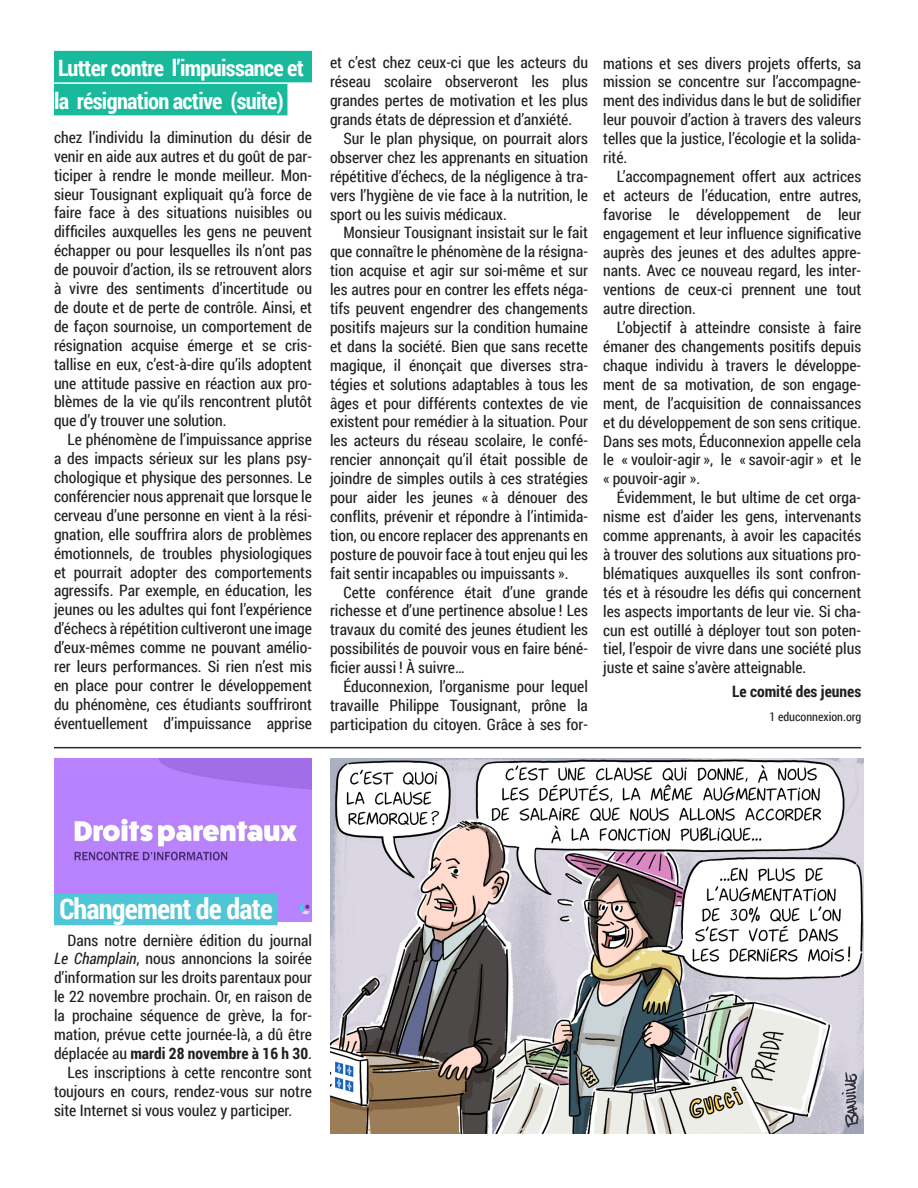
<style>
.page{position:relative;width:918px;height:1188px;background:#fff}
.page>*{position:absolute;margin:0;border:0;box-sizing:border-box;transform-origin:0 0}
._2022-04_Paragraphe_normal{font:700 28.5px "Roboto Condensed";letter-spacing:-.03em;color:#fff}
._2022-04_Paragraphe_normal-2{font:700 22.5px/33px "Roboto Condensed";letter-spacing:-.03em;color:#fff}
._2022-04_Paragraphe_normal-3{font:15.75px/18.9px "Roboto Condensed";color:#231f20;text-align:justify}
._2022-04_Paragraphe_normal-4{font:700 15.75px "Roboto Condensed";color:#231f20}
._2022-04_Paragraphe_normal-5{font:12px "Roboto Condensed";color:#231f20}
.s1{font-style:italic}
.s2{font-weight:700}
</style>
<div class="page">
<div style="left:54px;top:51px;width:258px;height:31px;background:#18ba9b"></div>
<div style="left:54px;top:84px;width:233px;height:31px;background:#18ba9b"></div>
<img style="left:330px;top:758px;width:534px;height:376px">
<hr style="left:54px;top:747px;width:807px;height:1px;background:#292c2f">
<img style="left:54px;top:758px;width:258px;height:163px">
<div style="left:54px;top:894px;width:224px;height:31px;background:#4fc5d5"></div>
<p class="_2022-04_Paragraphe_normal-2" style="left:54px;top:50px;width:252px">Lutter contre l’impuissance et la résignation active (suite)</p>
<p class="_2022-04_Paragraphe_normal-3" style="left:54px;top:127px;width:260px">chez l’individu la diminution du désir de venir en aide aux autres et du goût de par&shy;ticiper à rendre le monde meilleur. Mon&shy;sieur Tousignant expliquait qu’à force de faire face à des situations nuisibles ou difficiles auxquelles les gens ne peuvent échapper ou pour lesquelles ils n’ont pas de pouvoir d’action, ils se retrouvent alors à vivre des sentiments d’incertitude ou de doute et de perte de contrôle. Ainsi, et de façon sournoise, un comportement de résignation acquise émerge et se cris&shy;tallise en eux, c’est-à-dire qu’ils adoptent une attitude passive en réaction aux pro&shy;blèmes de la vie qu’ils rencontrent plutôt que d’y trouver une solution.</p>
<p class="_2022-04_Paragraphe_normal-3" style="left:54px;top:430px;width:260px;text-indent:14px">Le phénomène de l’impuissance apprise a des impacts sérieux sur les plans psy&shy;chologique et physique des personnes. Le conférencier nous apprenait que lorsque le cerveau d’une personne en vient à la rési&shy;gnation, elle souffrira alors de problèmes émotionnels, de troubles physiologiques et pourrait adopter des comportements agressifs. Par exemple, en éducation, les jeunes ou les adultes qui font l’expérience d’échecs à répétition cultiveront une image d’eux-mêmes comme ne pouvant amélio&shy;rer leurs performances. Si rien n’est mis en place pour contrer le développement du phénomène, ces étudiants souffriront éventuellement d’impuissance apprise</p>
<p class="_2022-04_Paragraphe_normal-3" style="left:330px;top:53px;width:260px">et c’est chez ceux-ci que les acteurs du réseau scolaire observeront les plus grandes pertes de motivation et les plus grands états de dépression et d’anxiété.</p>
<p class="_2022-04_Paragraphe_normal-3" style="left:330px;top:128px;width:260px;text-indent:14px">Sur le plan physique, on pourrait alors observer chez les apprenants en situation répétitive d’échecs, de la négligence à tra&shy;vers l’hygiène de vie face à la nutrition, le sport ou les suivis médicaux.</p>
<p class="_2022-04_Paragraphe_normal-3" style="left:330px;top:223px;width:260px;text-indent:14px">Monsieur Tousignant insistait sur le fait que connaître le phénomène de la résigna&shy;tion acquise et agir sur soi-même et sur les autres pour en contrer les effets néga&shy;tifs peuvent engendrer des changements positifs majeurs sur la condition humaine et dans la société. Bien que sans recette magique, il énonçait que diverses stra&shy;tégies et solutions adaptables à tous les âges et pour différents contextes de vie existent pour remédier à la situation. Pour les acteurs du réseau scolaire, le confé&shy;rencier annonçait qu’il était possible de joindre de simples outils à ces stratégies pour aider les jeunes « à dénouer des conflits, prévenir et répondre à l’intimida&shy;tion, ou encore replacer des apprenants en posture de pouvoir face à tout enjeu qui les fait sentir incapables ou impuissants ».</p>
<p class="_2022-04_Paragraphe_normal-3" style="left:330px;top:582px;width:260px;text-indent:14px">Cette conférence était d’une grande richesse et d’une pertinence absolue ! Les travaux du comité des jeunes étudient les possibilités de pouvoir vous en faire béné&shy;ficier aussi ! À suivre…</p>
<p class="_2022-04_Paragraphe_normal-3" style="left:330px;top:676px;width:260px;text-indent:14px">Éduconnexion, l’organisme pour lequel travaille Philippe Tousignant, prône la participation du citoyen. Grâce à ses for-</p>
<p class="_2022-04_Paragraphe_normal-3" style="left:603px;top:53px;width:260px">mations et ses divers projets offerts, sa mission se concentre sur l’accompagne&shy;ment des individus dans le but de solidifier leur pouvoir d’action à travers des valeurs telles que la justice, l’écologie et la solida&shy;rité.</p>
<p class="_2022-04_Paragraphe_normal-3" style="left:603px;top:166px;width:260px;text-indent:14px">L’accompagnement offert aux actrices et acteurs de l’éducation, entre autres, favorise le développement de leur engagement et leur influence significative auprès des jeunes et des adultes appre&shy;nants. Avec ce nouveau regard, les inter&shy;ventions de ceux-ci prennent une tout autre direction.</p>
<p class="_2022-04_Paragraphe_normal-3" style="left:603px;top:318px;width:260px;text-indent:14px">L’objectif à atteindre consiste à faire émaner des changements positifs depuis chaque individu à travers le développe&shy;ment de sa motivation, de son engage&shy;ment, de l’acquisition de connaissances et du développement de son sens critique.<br>Dans ses mots, Éduconnexion appelle cela le « vouloir-agir », le « savoir-agir » et le « pouvoir-agir ».</p>
<p class="_2022-04_Paragraphe_normal-3" style="left:603px;top:488px;width:260px;text-indent:14px">Évidemment, le but ultime de cet orga&shy;nisme est d’aider les gens, intervenants comme apprenants, à avoir les capacités à trouver des solutions aux situations pro&shy;blématiques auxquelles ils sont confron&shy;tés et à résoudre les défis qui concernent les aspects importants de leur vie. Si cha&shy;cun est outillé à déployer tout son poten&shy;tiel, l’espoir de vivre dans une société plus juste et saine s’avère atteignable.</p>
<p class="_2022-04_Paragraphe_normal-4" style="left:732px;top:681px;width:131px">Le comité des jeunes</p>
<p class="_2022-04_Paragraphe_normal-5" style="left:770px;top:709px;width:93px">1 educonnexion.org</p>
<p class="_2022-04_Paragraphe_normal" style="left:59px;top:888px;width:215px">Changement de date</p>
<p class="_2022-04_Paragraphe_normal-3" style="left:54px;top:930px;width:260px;text-indent:14px">Dans notre dernière édition du journal <span class="s1">Le Champlain</span>, nous annoncions la soirée d’information sur les droits parentaux pour le 22 novembre prochain. Or, en raison de la prochaine séquence de grève, la for&shy;mation, prévue cette journée-là, a dû être déplacée au <span class="s2">mardi 28 novembre à 16 h 30</span>.</p>
<p class="_2022-04_Paragraphe_normal-3" style="left:54px;top:1062px;width:260px;text-indent:14px">Les inscriptions à cette rencontre sont toujours en cours, rendez-vous sur notre site Internet si vous voulez y participer.</p>
</div>
